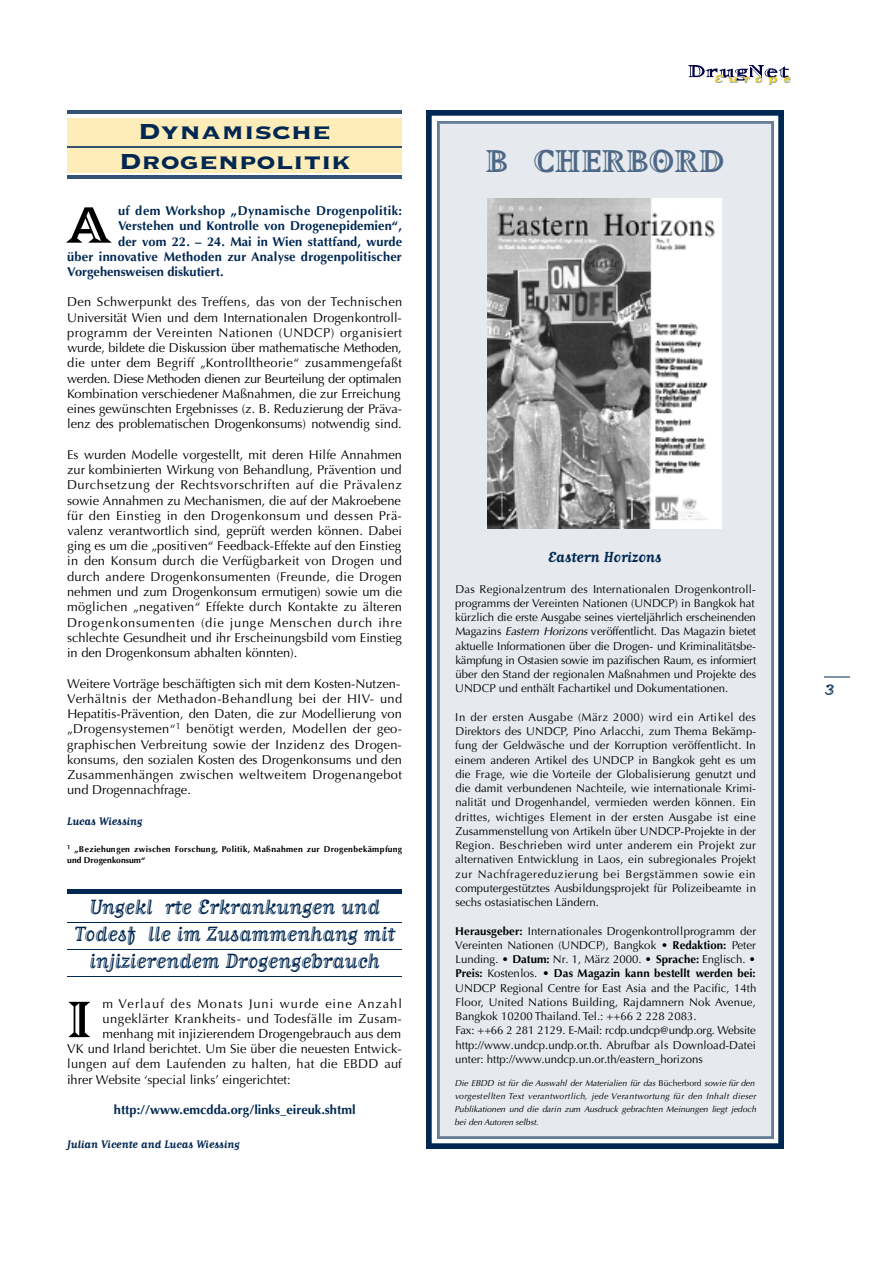
<style>
.page{position:relative;width:893px;height:1263px;background:#fff}
.page>*{position:absolute;margin:0;border:0;box-sizing:border-box;transform-origin:0 0}
.t1{font:800 59.85px "Matrix Inline";color:#000;scale:1.2 1}
.t2{font:800 37.05px "Matrix Inline";color:#4d6886;scale:1.1 1}
.t3{font:28.5px/30px "Copperplate Thirty Three BC";color:#002852;text-align:center;scale:1.1 1}
.t4{font:24.15px/27.2px "Matrix Inline Script";color:#002852;text-align:center}
.t5{font:700 17.1px "Matrix Script";color:#002852}
.t6{font:17.1px "Matrix Inline Script";color:#002852;scale:1.2 1}
.t7{font:12.9px/15.3px "Optima";color:#000}
.t8{font:700 12.9px "Optima";color:#002852}
.t9{font:12.9px "Optima";letter-spacing:.03em;color:#000}
.t10{font:700 12.9px "Matrix Script";color:#002852}
.t11{font:700 12.9px "Optima";letter-spacing:.03em;color:#002852}
.t12{font:12.9px "Optima";letter-spacing:.085em;color:#000}
.t13{font:11.4px/14.2px "Optima";color:#000}
.t14{font:italic 8.55px/12.9px "Optima";color:#000}
.t15{font:700 8.55px/11.4px "Optima";letter-spacing:.04em;color:#000}
.s1{font-style:italic}
.s2{font-weight:700}
.s3{font-style:normal}
</style>
<div class="page">
<img style="left:426px;top:111px;width:357px;height:1038px">
<div style="left:437px;top:122px;width:336px;height:1016px;background:#e6eaee"></div>
<img style="left:688px;top:65px;width:102px;height:20px">
<svg style="left:824px;top:676px;width:25px;height:1px"></svg>
<div style="left:67px;top:118px;width:334px;height:55px;background:#ffedb9"></div>
<hr style="left:67px;top:111px;width:334px;height:3px;background:#335375">
<img style="left:488px;top:199px;width:233px;height:330px">
<hr style="left:67px;top:146px;width:334px;height:2px;background:#335375">
<hr style="left:67px;top:175px;width:334px;height:4px;background:#335375">
<div style="left:67px;top:889px;width:334px;height:5px;background:#002852"></div>
<hr style="left:67px;top:922px;width:334px;height:1px;background:#002852">
<hr style="left:67px;top:949px;width:334px;height:1px;background:#002852">
<hr style="left:67px;top:976px;width:334px;height:1px;background:#002852">
<h3 class="t3" style="left:119px;top:114px;width:212px">Dynamische<br>Drogenpolitik</h3>
<p class="t11" style="left:118px;top:205px;width:285px">uf dem Workshop „Dynamische Dro g e n p o l i t i k :</p>
<p class="t8" style="left:118px;top:221px;width:285px">Verstehen und Ko n t rolle von Dro g e n e p i d e m i e n “ ,</p>
<p class="t8" style="left:118px;top:236px;width:285px">der vom 22. – 2 4 . Mai in Wien stattfand, wurd e</p>
<p class="t8" style="left:67px;top:251px;width:336px">über innova t ive Methoden zur A n a lyse dro g e n p o l i t i s ch e r</p>
<p class="t8" style="left:67px;top:266px;width:158px">Vorgehensweisen diskutiert.</p>
<p class="t7" style="left:67px;top:296px;width:337px">Den Schwerpunkt des Treffens, das von der Te ch n i s ch e n U n iversität Wien und dem Internationalen Drogenkontroll&shy;p r o g ramm der Vereinten Nationen (UNDCP) organisiert wurde, bildete die Diskussion über mathematische Methoden, die unter dem Begriff „Kontrolltheorie“ zusammengefaßt werden. Diese Methoden dienen zur Beurteilung der optimalen Kombination verschiedener Maßnahmen, die zur Erreichung eines gewünschten Ergebnisses (z. B. Reduzierung der Präva - lenz des problematischen Drogenkonsums) notwendig sind.</p>
<p class="t7" style="left:67px;top:448px;width:336px;text-align:justify">Es wurden Modelle vorgestellt, mit deren Hilfe A n n a h m e n zur kombinierten Wirkung von Behandlung, Prävention und D u rchsetzung der Rech t s vo r s chriften auf die Präva l e n z sowie Annahmen zu Mechanismen, die auf der Makroebene für den Einstieg in den Drogenkonsum und dessen Prä&shy;valenz ve ra n t wo r t l i ch sind, geprüft werden können. Dabei ging es um die „positiven“ Feedback-Effekte auf den Einstieg in den Konsum durch die Verfügbarkeit von Drogen und d u rch andere Drogenkonsumenten (Freunde, die Drogen nehmen und zum Drogenkonsum ermutigen) sowie um die m ö g l i chen „negativen“ Effekte durch Kontakte zu älteren Drogenkonsumenten (die junge Menschen durch ihre schlechte Gesundheit und ihr Erscheinungsbild vom Einstieg in den Drogenkonsum abhalten könnten).</p>
<p class="t7" style="left:67px;top:677px;width:336px">Weitere Vorträge beschäftigten sich mit dem Kosten-Nutzen-Verhältnis der Methadon-Behandlung bei der HIV- und Hepatitis-Prävention, den Daten, die zur Modellierung von „ D r o g e n s y s t e m e n “<sup>1</sup> benötigt werden, Modellen der geo&shy;g ra p h i s chen Verbreitung sowie der Inzidenz des Drogen&shy;konsums, den sozialen Kosten des Drogenkonsums und den Zusammenhängen zwischen weltweitem Drogenangebot und Drogennachfrage.</p>
<p class="t10" style="left:67px;top:816px;width:76px">Lucas Wiessing</p>
<p class="t15" style="left:67px;top:844px;width:336px"><sup>1</sup> „Beziehungen zwischen Fo r s chung, Politik, Maßnahmen zur Drogenbekämpfung und Drogenkonsum“</p>
<h1 class="t1" style="left:67px;top:203px;width:37px">A</h1>
<h3 class="t4" style="left:75px;top:897px;width:321px">Ungeklärte Erkrankungen und<br>Todesfälle im Zusammenhang mit injizierendem Drogengebrauch</h3>
<h1 class="t1" style="left:67px;top:997px;width:21px">I</h1>
<p class="t12" style="left:103px;top:998px;width:301px">m Verlauf des Monats Juni wurde eine A n z a h l</p>
<p class="t9" style="left:103px;top:1013px;width:301px">ungeklärter Krankheits- und Todesfälle im Zusam-</p>
<p class="t7" style="left:102px;top:1027px;width:300px">menhang mit injizierendem Drogengebrauch aus dem</p>
<p class="t7" style="left:67px;top:1042px;width:336px">VK und Irland berichtet. Um Sie über die neuesten Entwick-</p>
<p class="t9" style="left:67px;top:1059px;width:336px">lungen auf dem Laufenden zu halten, hat die EBDD auf</p>
<p class="t7" style="left:67px;top:1073px;width:225px">ihrer Website ‘special links’ eingerichtet:</p>
<p class="t8" style="left:114px;top:1104px;width:243px">http://www.emcdda.org/links_eireuk.shtml</p>
<p class="t10" style="left:67px;top:1139px;width:174px">Julian Vicente and Lucas Wiessing</p>
<h2 class="t2" style="left:486px;top:147px;width:218px">B Ü C H E R B O R D</h2>
<h3 class="t5" style="left:548px;top:550px;width:115px">Eastern Horizons</h3>
<p class="t13" style="left:455px;top:583px;width:302px">Das Regionalzentrum des Internationalen Drogenkontroll&shy;programms der Vereinten Nationen (UNDCP) in Bangkok hat k ü r z l i ch die erste Ausgabe seines vierteljährlich ersch e i n e n d e n Magazins <span class="s1">Eastern Horizons</span> ve r ö f f e n t l i cht. Das Magazin bietet aktuelle Informationen über die Drogen- und Kriminalitätsbe&shy;kämpfung in Ostasien sowie im pazifischen Raum, es informiert über den Stand der regionalen Maßnahmen und Projekte des UNDCP und enthält Fachartikel und Dokumentationen.</p>
<p class="t13" style="left:455px;top:711px;width:302px;text-align:justify">In der ersten Ausgabe (März 2000) wird ein Artikel des Direktors des UNDCP, Pino A r l a c chi, zum Thema Bekämp&shy;fung der Geldw ä s che und der Korruption ve r ö f f e n t l i cht. In einem anderen Artikel des UNDCP in Bangkok geht es um die Frage, wie die Vorteile der Globalisierung genutzt und die damit verbundenen Nachteile, wie internationale Krimi&shy;nalität und Drogenhandel, vermieden werden können. Ein drittes, wichtiges Element in der ersten Ausgabe ist eine Zusammenstellung von Artikeln über UNDCP-Projekte in der Region. Beschrieben wird unter anderem ein Projekt zur a l t e r n a t iven Entwicklung in Laos, ein subregionales Projekt zur Nach f ragereduzierung bei Bergstämmen sowie ein computergestütztes Ausbildungsprojekt für Polizeibeamte in sechs ostasiatischen Ländern.</p>
<p class="t13" style="left:455px;top:925px;width:302px"><span class="s2">H e ra u s g e b e r :</span> Internationales Drogenkontrollprogramm der Vereinten Nationen (UNDCP), Bangkok • <span class="s2">R e d a k t i o n :</span> Pe t e r Lunding. • <span class="s2">Datum:</span> Nr. 1, März 2000. • <span class="s2">Sprache:</span> Englisch. • <span class="s2">P re i s :</span> Kostenlos. • <span class="s2">Das Magazin kann bestellt we rden bei:<br></span>UNDCP Regional Centre for East Asia and the Pacific, 14th F l o o r, United Nations Building, Rajdamnern Nok Ave n u e , Bangkok 10200 Thailand. Tel.: ++66 2 228 2083.<br>Fax: ++66 2 281 2129. E-Mail: rcdp.undcp@undp.org. We b s i t e h t t p : / / w w w. u n d c p . u n d p . o r.th. Abrufbar als Dow n l o a d - D a t e i unter: http://www.undcp.un.or.th/eastern_horizons</p>
<p class="t14" style="left:454px;top:1078px;width:303px">Die EBDD ist für die Auswahl der Materialien für das <span class="s3">Bücherbord</span> sowie für den vorgestellten Text ve ra n t wo r t l i ch, jede Ve ra n t wortung für den Inhalt dieser Publikationen und die darin zum Au s d r u ck gebra chten Meinungen liegt jedoch bei den Autoren selbst.</p>
<h3 class="t6" style="left:825px;top:680px;width:9px">3</h3>
</div>
